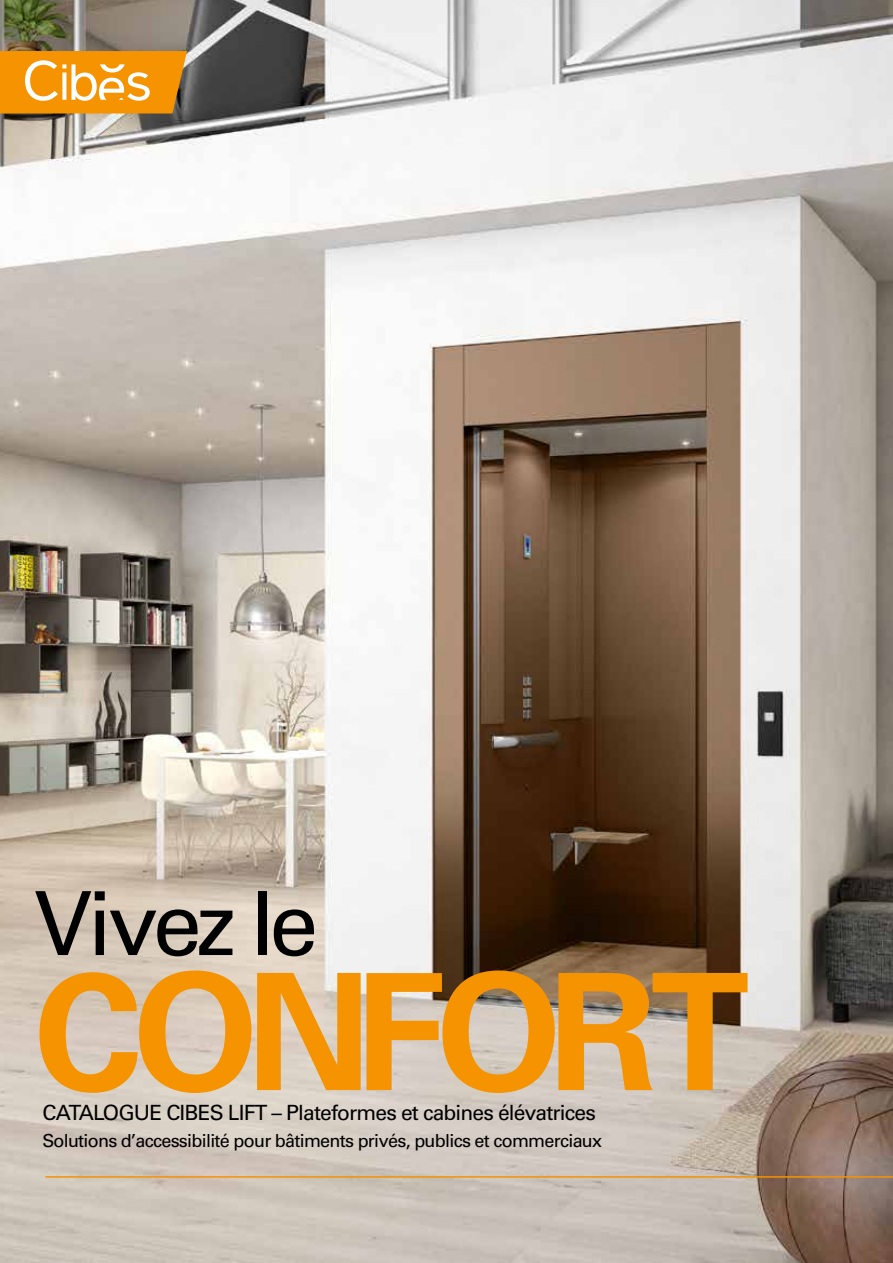
<style>
.page{position:relative;width:893px;height:1263px;background:#fff}
.page>*{position:absolute;margin:0;border:0;box-sizing:border-box;transform-origin:0 0}
.t1{font:700 162px "Univers LT Std";letter-spacing:-.07em;color:#f59300}
.t2{font:88.5px "Univers LT Std";letter-spacing:-.06em;color:#000}
.t3{font:21px "Univers LT Std";letter-spacing:-.04em;color:#000}
.t4{font:18px "Univers LT Std";letter-spacing:-.04em;color:#000}
</style>
<div class="page">
<img style="left:0;top:0;width:893px;height:1263px">
<hr style="left:45px;top:1176px;width:848px;height:2px;background:#f59300">
<svg style="left:0;top:51px;width:187px;height:62px;background:#f09f25"></svg>
<h2 class="t2" style="left:34px;top:871px;width:286px">Vivez le</h2>
<h1 class="t1" style="left:34px;top:938px;width:717px">CONFORT</h1>
<p class="t3" style="left:43px;top:1100px;width:555px">CATALOGUE CIBES LIFT – Plateformes et cabines élévatrices</p>
<p class="t4" style="left:43px;top:1130px;width:561px">Solutions d’accessibilité pour bâtiments privés, publics et commerciaux</p>
</div>
